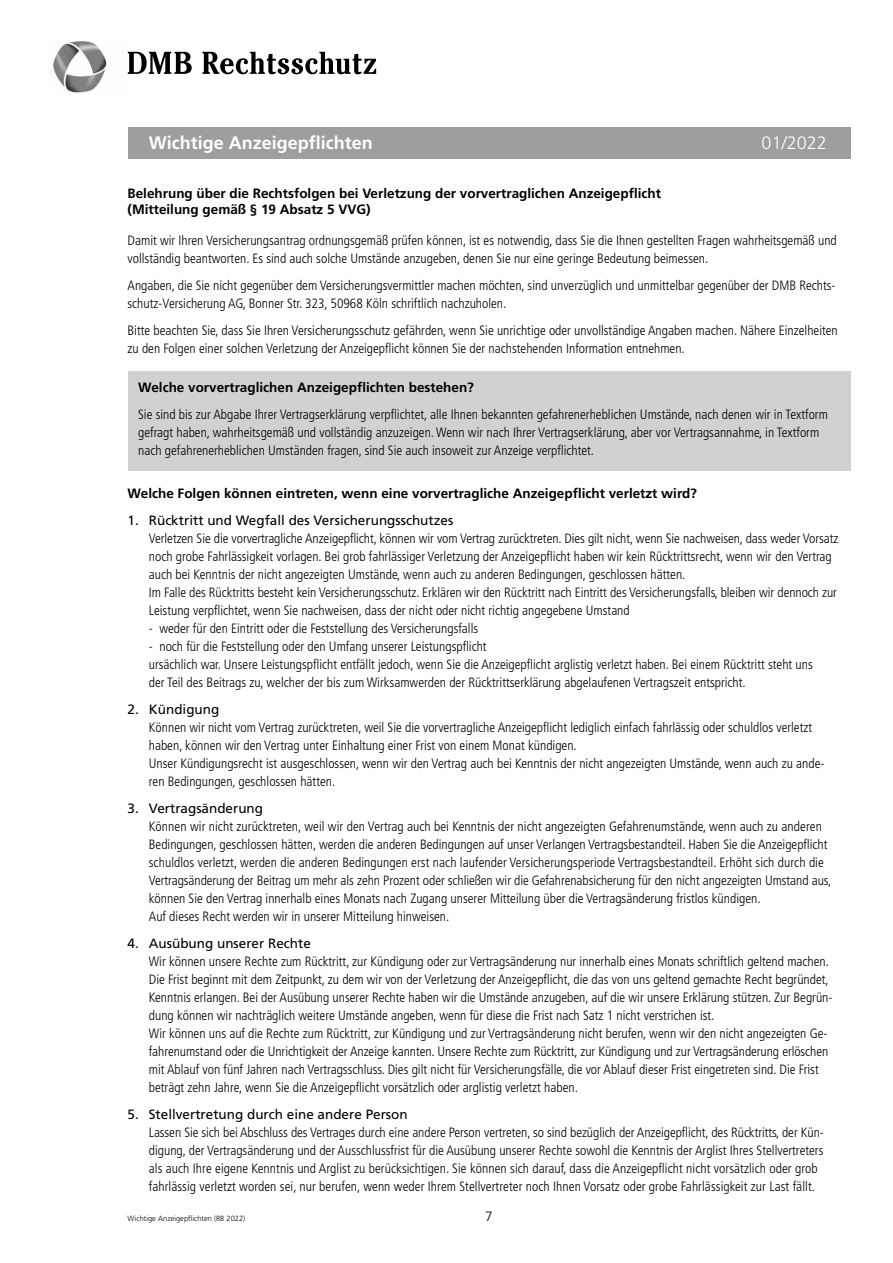
<style>
.page{position:relative;width:893px;height:1263px;background:#fff}
.page>*{position:absolute;margin:0;border:0;box-sizing:border-box;transform-origin:0 0}
.t1{font:700 18px "Frutiger";color:#fff}
.t2{font:300 18px "Frutiger";color:#fff}
.t3{font:300 condensed 13.5px/18px "Frutiger";color:#000}
.t4{font:700 13.5px/16.2px "Frutiger";color:#000}
.t5{font:13.5px "Frutiger";color:#000}
.t6{font:300 13.5px "Frutiger";color:#000}
.t7{font:300 7.5px "Frutiger";color:#000}
</style>
<div class="page">
<svg style="left:128px;top:52px;width:64px;height:22px"></svg>
<svg style="left:202px;top:52px;width:174px;height:22px"></svg>
<img style="left:53px;top:41px;width:54px;height:52px">
<div style="left:128px;top:128px;width:722px;height:31px;background:#9c9e9f"></div>
<div style="left:128px;top:371px;width:722px;height:99px;background:#d0d1d2"></div>
<h1 class="t1" style="left:149px;top:132px;width:226px">Wichtige Anzeigepflichten</h1>
<h1 class="t2" style="left:762px;top:133px;width:67px">01/2022</h1>
<p class="t4" style="left:128px;top:185px;width:535px">Belehrung über die Rechtsfolgen bei Verletzung der vorvertraglichen Anzeigepflicht (Mitteilung gemäß § 19 Absatz 5 VVG)</p>
<p class="t3" style="left:128px;top:232px;width:711px">Damit wir Ihren Versicherungsantrag ordnungsgemäß prüfen können, ist es notwendig, dass Sie die Ihnen gestellten Fragen wahrheitsgemäß und vollständig beantworten. Es sind auch solche Umstände anzugeben, denen Sie nur eine geringe Bedeutung beimessen.</p>
<p class="t3" style="left:128px;top:277px;width:710px">Angaben, die Sie nicht gegenüber dem Versicherungsvermittler machen möchten, sind unverzüglich und unmittelbar gegenüber der DMB Rechts&shy;schutz-Versicherung AG, Bonner Str. 323, 50968 Köln schriftlich nachzuholen.</p>
<p class="t3" style="left:128px;top:322px;width:712px">Bitte beachten Sie, dass Sie Ihren Versicherungsschutz gefährden, wenn Sie unrichtige oder unvollständige Angaben machen. Nähere Einzelheiten zu den Folgen einer solchen Verletzung der Anzeigepflicht können Sie der nachstehenden Information entnehmen.</p>
<p class="t4" style="left:138px;top:379px;width:337px">Welche vorvertraglichen Anzeigepflichten bestehen?</p>
<p class="t3" style="left:138px;top:406px;width:691px">Sie sind bis zur Abgabe Ihrer Vertragserklärung verpflichtet, alle Ihnen bekannten gefahrenerheblichen Umstände, nach denen wir in Textform gefragt haben, wahrheitsgemäß und vollständig anzuzeigen. Wenn wir nach Ihrer Vertragserklärung, aber vor Vertragsannahme, in Textform nach gefahrenerheblichen Umständen fragen, sind Sie auch insoweit zur Anzeige verpflichtet.</p>
<p class="t4" style="left:128px;top:485px;width:571px">Welche Folgen können eintreten, wenn eine vorvertragliche Anzeigepflicht verletzt wird?</p>
<p class="t5" style="left:128px;top:513px;width:327px">1. Rücktritt und Wegfall des Versicherungsschutzes</p>
<p class="t3" style="left:149px;top:530px;width:691px">Verletzen Sie die vorvertragliche Anzeigepflicht, können wir vom Vertrag zurücktreten. Dies gilt nicht, wenn Sie nachweisen, dass weder Vorsatz noch grobe Fahrlässigkeit vorlagen. Bei grob fahrlässiger Verletzung der Anzeigepflicht haben wir kein Rücktrittsrecht, wenn wir den Vertrag auch bei Kenntnis der nicht angezeigten Umstände, wenn auch zu anderen Bedingungen, geschlossen hätten.<br>Im Falle des Rücktritts besteht kein Versicherungsschutz. Erklären wir den Rücktritt nach Eintritt des Versicherungsfalls, bleiben wir dennoch zur Leistung verpflichtet, wenn Sie nachweisen, dass der nicht oder nicht richtig angegebene Umstand</p>
<p class="t3" style="left:149px;top:620px;width:331px">- weder für den Eintritt oder die Feststellung des Versicherungsfalls</p>
<p class="t3" style="left:149px;top:638px;width:665px">- noch für die Feststellung oder den Umfang unserer Leistungspflicht<br>ursächlich war. Unsere Leistungspflicht entfällt jedoch, wenn Sie die Anzeigepflicht arglistig verletzt haben. Bei einem Rücktritt steht uns der Teil des Beitrags zu, welcher der bis zum Wirksamwerden der Rücktrittserklärung abgelaufenen Vertragszeit entspricht.</p>
<p class="t5" style="left:128px;top:702px;width:93px">2. Kündigung</p>
<p class="t3" style="left:149px;top:719px;width:677px">Können wir nicht vom Vertrag zurücktreten, weil Sie die vorvertragliche Anzeigepflicht lediglich einfach fahrlässig oder schuldlos verletzt haben, können wir den Vertrag unter Einhaltung einer Frist von einem Monat kündigen.<br>Unser Kündigungsrecht ist ausgeschlossen, wenn wir den Vertrag auch bei Kenntnis der nicht angezeigten Umstände, wenn auch zu ande&shy;ren Bedingungen, geschlossen hätten.</p>
<p class="t5" style="left:128px;top:800px;width:137px">3. Vertragsänderung</p>
<p class="t3" style="left:149px;top:818px;width:684px">Können wir nicht zurücktreten, weil wir den Vertrag auch bei Kenntnis der nicht angezeigten Gefahrenumstände, wenn auch zu anderen Bedingungen, geschlossen hätten, werden die anderen Bedingungen auf unser Verlangen Vertragsbestandteil. Haben Sie die Anzeigepflicht schuldlos verletzt, werden die anderen Bedingungen erst nach laufender Versicherungsperiode Vertragsbestandteil. Erhöht sich durch die Vertragsänderung der Beitrag um mehr als zehn Prozent oder schließen wir die Gefahrenabsicherung für den nicht angezeigten Umstand aus, können Sie den Vertrag innerhalb eines Monats nach Zugang unserer Mitteilung über die Vertragsänderung fristlos kündigen.<br>Auf dieses Recht werden wir in unserer Mitteilung hinweisen.</p>
<p class="t5" style="left:128px;top:935px;width:185px">4. Ausübung unserer Rechte</p>
<p class="t3" style="left:149px;top:953px;width:685px">Wir können unsere Rechte zum Rücktritt, zur Kündigung oder zur Vertragsänderung nur innerhalb eines Monats schriftlich geltend machen.<br>Die Frist beginnt mit dem Zeitpunkt, zu dem wir von der Verletzung der Anzeigepflicht, die das von uns geltend gemachte Recht begründet, Kenntnis erlangen. Bei der Ausübung unserer Rechte haben wir die Umstände anzugeben, auf die wir unsere Erklärung stützen. Zur Begrün&shy;dung können wir nachträglich weitere Umstände angeben, wenn für diese die Frist nach Satz 1 nicht verstrichen ist.<br>Wir können uns auf die Rechte zum Rücktritt, zur Kündigung und zur Vertragsänderung nicht berufen, wenn wir den nicht angezeigten Ge&shy;fahrenumstand oder die Unrichtigkeit der Anzeige kannten. Unsere Rechte zum Rücktritt, zur Kündigung und zur Vertragsänderung erlöschen mit Ablauf von fünf Jahren nach Vertragsschluss. Dies gilt nicht für Versicherungsfälle, die vor Ablauf dieser Frist eingetreten sind. Die Frist beträgt zehn Jahre, wenn Sie die Anzeigepflicht vorsätzlich oder arglistig verletzt haben.</p>
<p class="t5" style="left:128px;top:1106px;width:282px">5. Stellvertretung durch eine andere Person</p>
<p class="t3" style="left:149px;top:1124px;width:677px">Lassen Sie sich bei Abschluss des Vertrages durch eine andere Person vertreten, so sind bezüglich der Anzeigepflicht, des Rücktritts, der Kün&shy;digung, der Vertragsänderung und der Ausschlussfrist für die Ausübung unserer Rechte sowohl die Kenntnis der Arglist Ihres Stellvertreters als auch Ihre eigene Kenntnis und Arglist zu berücksichtigen. Sie können sich darauf, dass die Anzeigepflicht nicht vorsätzlich oder grob fahrlässig verletzt worden sei, nur berufen, wenn weder Ihrem Stellvertreter noch Ihnen Vorsatz oder grobe Fahrlässigkeit zur Last fällt.</p>
<p class="t7" style="left:128px;top:1214px;width:119px">Wichtige Anzeigepflichten (RB 2022)</p>
<p class="t6" style="left:485px;top:1209px;width:9px">7</p>
</div>
